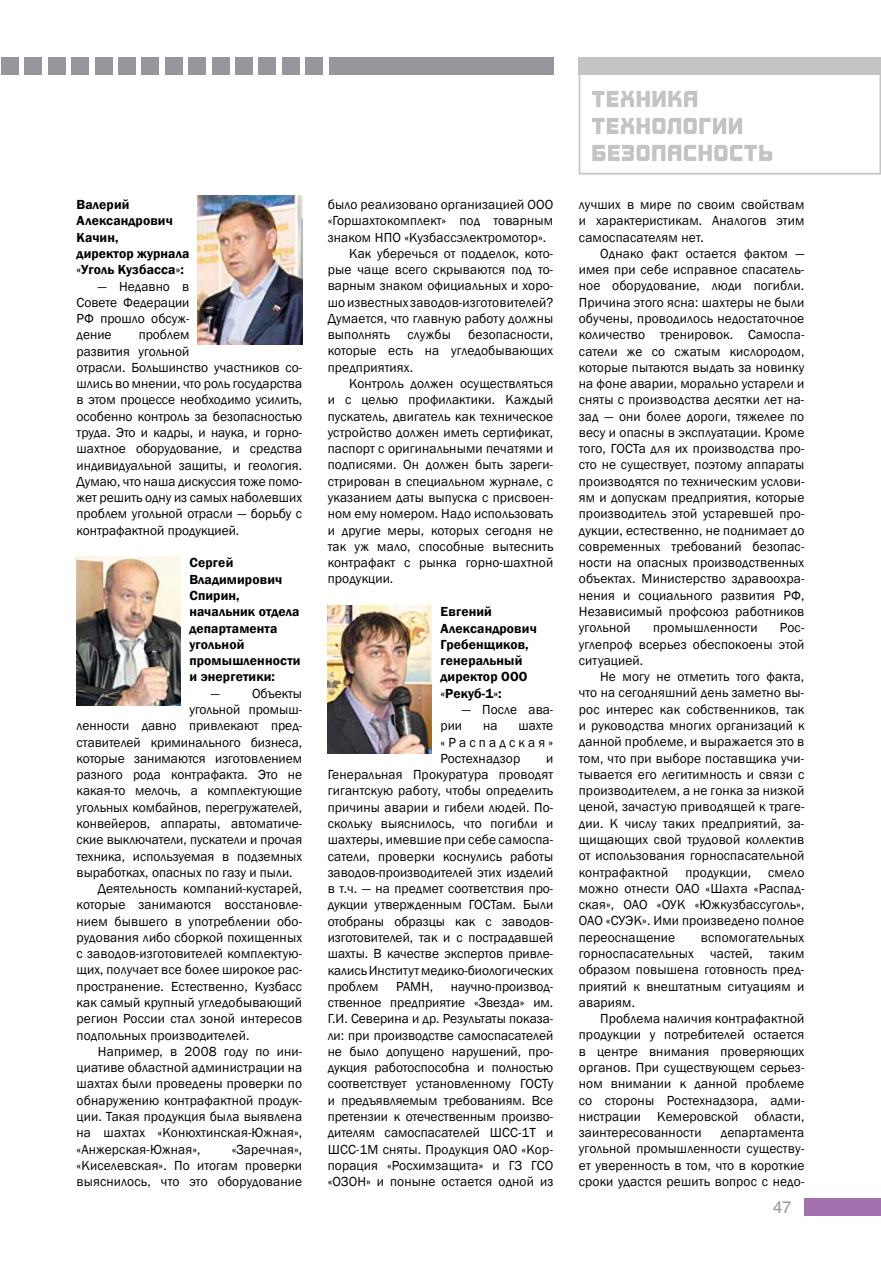
<style>
.page{position:relative;width:881px;height:1263px;background:#fff}
.page>*{position:absolute;margin:0;border:0;box-sizing:border-box;transform-origin:0 0}
.t1{font:16.5px "Helios";color:#96969c}
.t2{font:13.5px/16.4px "Franklin Gothic";letter-spacing:.01em;color:#000;text-align:justify}
.t3{font:600 13.5px/16.4px "Franklin Gothic";letter-spacing:.01em;color:#000}
</style>
<div class="page">
<div style="left:578px;top:57px;width:302px;height:117px;border:2px solid #c3c4c6"></div>
<div style="left:329px;top:58px;width:224px;height:17px;background:#96969c"></div>
<div style="left:1px;top:58px;width:17px;height:17px;background:#96969c"></div>
<div style="left:578px;top:58px;width:302px;height:17px;background:#c3c4c6"></div>
<svg style="left:592px;top:145px;width:180px;height:16px"></svg>
<svg style="left:592px;top:118px;width:149px;height:16px"></svg>
<svg style="left:592px;top:91px;width:105px;height:16px"></svg>
<div style="left:804px;top:1198px;width:76px;height:17px;background:#a570ae"></div>
<div style="left:25px;top:58px;width:17px;height:17px;background:#96969c"></div>
<div style="left:48px;top:58px;width:17px;height:17px;background:#96969c"></div>
<div style="left:72px;top:58px;width:17px;height:17px;background:#96969c"></div>
<div style="left:95px;top:58px;width:17px;height:17px;background:#96969c"></div>
<div style="left:118px;top:58px;width:17px;height:17px;background:#96969c"></div>
<div style="left:142px;top:58px;width:17px;height:17px;background:#96969c"></div>
<div style="left:165px;top:58px;width:17px;height:17px;background:#96969c"></div>
<div style="left:188px;top:58px;width:17px;height:17px;background:#96969c"></div>
<div style="left:212px;top:58px;width:17px;height:17px;background:#96969c"></div>
<div style="left:235px;top:58px;width:17px;height:17px;background:#96969c"></div>
<div style="left:259px;top:58px;width:17px;height:17px;background:#96969c"></div>
<div style="left:282px;top:58px;width:17px;height:17px;background:#96969c"></div>
<div style="left:305px;top:58px;width:17px;height:17px;background:#96969c"></div>
<img style="left:198px;top:196px;width:104px;height:148px">
<img style="left:77px;top:557px;width:104px;height:148px">
<img style="left:327px;top:606px;width:105px;height:148px">
<p class="t3" style="left:77px;top:197px;width:114px">Валерий<br>Александрович<br>Качин,<br>директор журнала «Уголь Кузбасса»:</p>
<p class="t2" style="left:77px;top:278px;width:114px;text-indent:21px">— Недавно в Совете Федерации РФ прошло обсуж&shy;дение</p>
<p class="t2" style="left:77px;top:327px;width:227px;text-align:left;text-indent:62px">проблем<br>развития угольной<br>отрасли. Большинство участников со&shy;шлись во мнении, что роль государства в этом процессе необходимо усилить, особенно контроль за безопасностью труда. Это и кадры, и наука, и горно&shy;шахтное оборудование, и средства индивидуальной защиты, и геология.<br>Думаю, что наша дискуссия тоже помо&shy;жет решить одну из самых наболевших проблем угольной отрасли — борьбу с контрафактной продукцией.</p>
<p class="t3" style="left:189px;top:555px;width:113px">Сергей<br>Владимирович<br>Спирин, начальник отдела департамента угольной промышленности и энергетики:</p>
<p class="t2" style="left:210px;top:685px;width:11px">—</p>
<p class="t2" style="left:252px;top:685px;width:52px">Объекты</p>
<p class="t2" style="left:189px;top:701px;width:114px">угольной промыш-</p>
<p class="t2" style="left:77px;top:718px;width:227px">ленности давно привлекают пред-</p>
<p class="t2" style="left:77px;top:734px;width:227px">ставителей криминального бизнеса,</p>
<p class="t2" style="left:77px;top:750px;width:227px">которые занимаются изготовлением</p>
<p class="t2" style="left:77px;top:767px;width:227px">разного рода контрафакта. Это не</p>
<p class="t2" style="left:77px;top:783px;width:227px">какая-то мелочь, а комплектующие</p>
<p class="t2" style="left:77px;top:799px;width:227px">угольных комбайнов, перегружателей,</p>
<p class="t2" style="left:77px;top:815px;width:227px">конвейеров, аппараты, автоматиче-</p>
<p class="t2" style="left:77px;top:832px;width:227px">ские выключатели, пускатели и прочая</p>
<p class="t2" style="left:77px;top:848px;width:227px">техника, используемая в подземных</p>
<p class="t2" style="left:77px;top:864px;width:217px">выработках, опасных по газу и пыли.</p>
<p class="t2" style="left:98px;top:881px;width:206px">Деятельность компаний-кустарей,</p>
<p class="t2" style="left:77px;top:897px;width:227px">которые занимаются восстановле-</p>
<p class="t2" style="left:77px;top:913px;width:227px">нием бывшего в употреблении обо-</p>
<p class="t2" style="left:77px;top:929px;width:227px">рудования либо сборкой похищенных</p>
<p class="t2" style="left:77px;top:946px;width:227px">с заводов-изготовителей комплектую-</p>
<p class="t2" style="left:77px;top:962px;width:227px">щих, получает все более широкое рас-</p>
<p class="t2" style="left:77px;top:978px;width:227px">пространение. Естественно, Кузбасс</p>
<p class="t2" style="left:77px;top:995px;width:227px">как самый крупный угледобывающий</p>
<p class="t2" style="left:77px;top:1011px;width:227px">регион России стал зоной интересов</p>
<p class="t2" style="left:77px;top:1027px;width:174px">подпольных производителей.</p>
<p class="t2" style="left:98px;top:1043px;width:206px">Например, в 2008 году по ини-</p>
<p class="t2" style="left:77px;top:1060px;width:227px">циативе областной администрации на</p>
<p class="t2" style="left:77px;top:1076px;width:227px">шахтах были проведены проверки по</p>
<p class="t2" style="left:77px;top:1092px;width:227px">обнаружению контрафактной продук-</p>
<p class="t2" style="left:77px;top:1109px;width:227px">ции. Такая продукция была выявлена</p>
<p class="t2" style="left:77px;top:1125px;width:227px">на шахтах «Конюхтинская-Южная»,</p>
<p class="t2" style="left:77px;top:1141px;width:125px">«Анжерская-Южная»,</p>
<p class="t2" style="left:77px;top:1141px;width:227px;text-indent:155px">«Заречная», «Киселевская». По итогам проверки выяснилось, что это оборудование</p>
<p class="t2" style="left:327px;top:197px;width:227px">было реализовано организацией ООО</p>
<p class="t2" style="left:327px;top:213px;width:227px">«Горшахтокомплект» под товарным</p>
<p class="t2" style="left:327px;top:229px;width:220px">знаком НПО «Кузбассэлектромотор».</p>
<p class="t2" style="left:349px;top:245px;width:206px">Как уберечься от подделок, кото-</p>
<p class="t2" style="left:327px;top:262px;width:227px">рые чаще всего скрываются под то-</p>
<p class="t2" style="left:327px;top:278px;width:227px">варным знаком официальных и хоро-</p>
<p class="t2" style="left:327px;top:294px;width:227px">шо известных заводов-изготовителей?</p>
<p class="t2" style="left:327px;top:311px;width:227px">Думается, что главную работу должны</p>
<p class="t2" style="left:327px;top:327px;width:64px">выполнять</p>
<p class="t2" style="left:407px;top:327px;width:45px">службы</p>
<p class="t2" style="left:327px;top:327px;width:227px;text-indent:140px">безопасности, которые есть на угледобывающих предприятиях.</p>
<p class="t2" style="left:327px;top:376px;width:227px;text-indent:21px">Контроль должен осуществляться и с целью профилактики. Каждый пускатель, двигатель как техническое устройство должен иметь сертификат, паспорт с оригинальными печатями и подписями. Он должен быть зареги&shy;стрирован в специальном журнале, с указанием даты выпуска с присвоен&shy;ном ему номером. Надо использовать и другие меры, которых сегодня не так уж мало, способные вытеснить контрафакт с рынка горно-шахтной продукции.</p>
<p class="t3" style="left:440px;top:604px;width:98px">Евгений<br>Александрович<br>Гребенщиков, генеральный директор ООО «Рекуб-1»:</p>
<p class="t2" style="left:440px;top:702px;width:114px;text-indent:21px">— После ава&shy;рии</p>
<p class="t2" style="left:440px;top:718px;width:114px;text-indent:78px">шахте «Распадская» Ростехнадзор</p>
<p class="t2" style="left:483px;top:718px;width:16px">на</p>
<p class="t2" style="left:327px;top:750px;width:227px;text-indent:218px">и Генеральная Прокуратура проводят гигантскую работу, чтобы определить причины аварии и гибели людей. По&shy;скольку выяснилось, что погибли и шахтеры, имевшие при себе самоспа&shy;сатели, проверки коснулись работы заводов-производителей этих изделий в т.ч. — на предмет соответствия про&shy;дукции утвержденным ГОСТам. Были отобраны образцы как с заводов&shy;изготовителей, так и с пострадавшей шахты. В качестве экспертов привле&shy;кались Институт медико-биологических проблем</p>
<p class="t2" style="left:396px;top:978px;width:39px">РАМН,</p>
<p class="t2" style="left:327px;top:978px;width:227px;text-indent:123px">научно-производ&shy;ственное предприятие «Звезда» им.<br>Г.И. Северина и др. Результаты показа&shy;ли: при производстве самоспасателей не было допущено нарушений, про&shy;дукция работоспособна и полностью соответствует установленному ГОСТу и предъявляемым требованиям. Все претензии к отечественным произво&shy;дителям самоспасателей ШСС-1Т и ШСС-1М сняты. Продукция ОАО «Кор&shy;порация «Росхимзащита» и ГЗ ГСО «ОЗОН» и поныне остается одной из</p>
<p class="t2" style="left:578px;top:197px;width:227px">лучших в мире по своим свойствам и характеристикам. Аналогов этим самоспасателям нет.</p>
<p class="t2" style="left:578px;top:245px;width:227px;text-indent:21px">Однако факт остается фактом — имея при себе исправное спасатель&shy;ное оборудование, люди погибли.<br>Причина этого ясна: шахтеры не были обучены, проводилось недостаточное количество тренировок. Самоспа&shy;сатели же со сжатым кислородом, которые пытаются выдать за новинку на фоне аварии, морально устарели и сняты с производства десятки лет на&shy;зад — они более дороги, тяжелее по весу и опасны в эксплуатации. Кроме того, ГОСТа для их производства про&shy;сто не существует, поэтому аппараты производятся по техническим услови&shy;ям и допускам предприятия, которые производитель этой устаревшей про&shy;дукции, естественно, не поднимает до современных требований безопас&shy;ности на опасных производственных объектах. Министерство здравоохра&shy;нения и социального развития РФ, Независимый профсоюз работников угольной</p>
<p class="t2" style="left:578px;top:620px;width:227px;text-indent:201px">Рос&shy;углепроф всерьез обеспокоены этой ситуацией.</p>
<p class="t2" style="left:578px;top:669px;width:227px;text-indent:21px">Не могу не отметить того факта, что на сегодняшний день заметно вы&shy;рос интерес как собственников, так и руководства многих организаций к данной проблеме, и выражается это в том, что при выборе поставщика учи&shy;тывается его легитимность и связи с производителем, а не гонка за низкой ценой, зачастую приводящей к траге&shy;дии. К числу таких предприятий, за&shy;щищающих свой трудовой коллектив от использования горноспасательной контрафактной</p>
<p class="t2" style="left:652px;top:620px;width:106px">промышленности</p>
<p class="t2" style="left:578px;top:864px;width:227px;text-indent:189px">смело можно отнести ОАО «Шахта «Распад&shy;ская», ОАО «ОУК «Южкузбассуголь», ОАО «СУЭК». Ими произведено полное переоснащение</p>
<p class="t2" style="left:685px;top:864px;width:67px">продукции,</p>
<p class="t2" style="left:578px;top:929px;width:227px;text-indent:122px">вспомогательных горноспасательных частей, таким образом повышена готовность пред&shy;приятий к внештатным ситуациям и авариям.</p>
<p class="t2" style="left:578px;top:1011px;width:227px;text-indent:21px">Проблема наличия контрафактной продукции у потребителей остается в центре внимания проверяющих органов. При существующем серьез&shy;ном внимании к данной проблеме со стороны Ростехнадзора, адми&shy;нистрации Кемеровской области, заинтересованности</p>
<p class="t2" style="left:578px;top:1125px;width:227px;text-indent:142px">департамента угольной промышленности существу&shy;ет уверенность в том, что в короткие сроки удастся решить вопрос с недо-</p>
<p class="t1" style="left:772px;top:1197px;width:20px">47</p>
</div>
